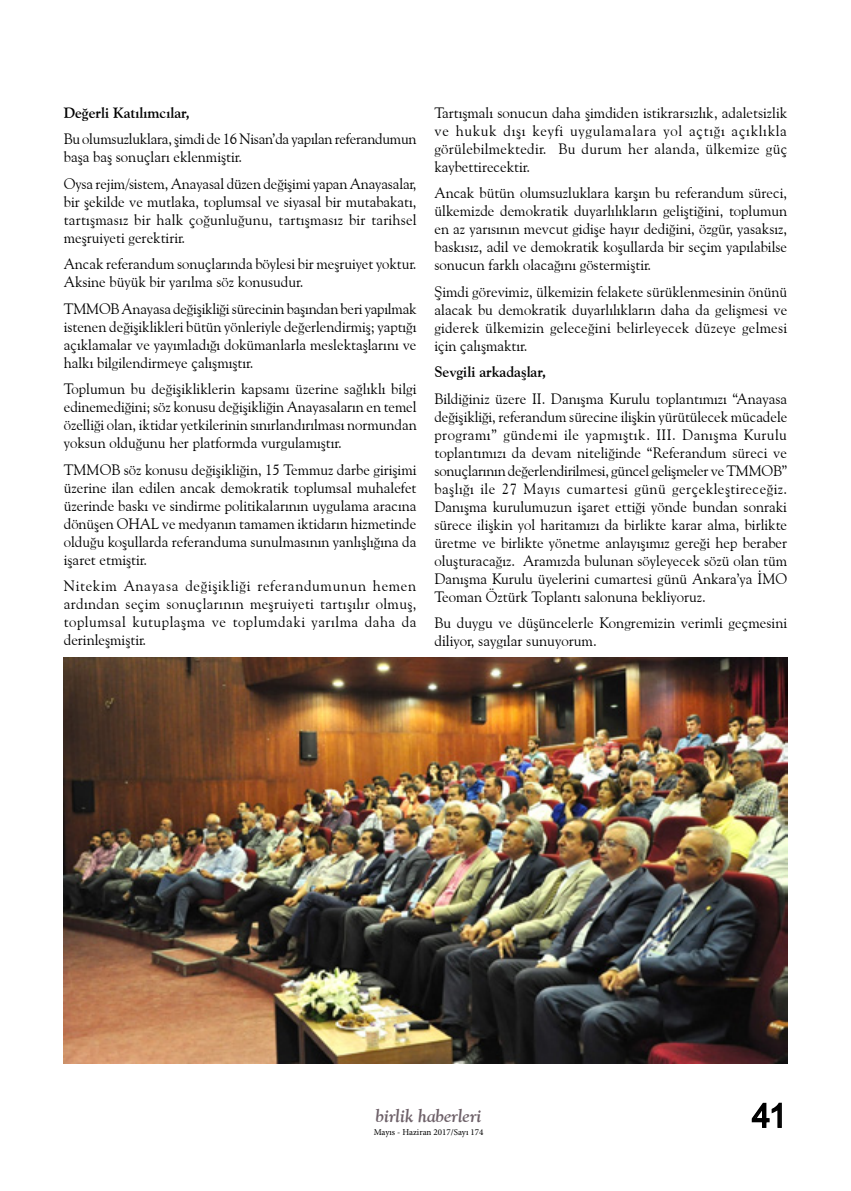
<style>
.page{position:relative;width:851px;height:1191px;background:#fff}
.page>*{position:absolute;margin:0;border:0;box-sizing:border-box;transform-origin:0 0}
.t1{font:33px "Arial";color:#000}
.t2{font:italic 700 18px "Goudy Old Style BT";color:#6e6169}
.t3{font:15px/18px "Goudy Old Style BT";color:#000;text-align:justify}
.t4{font:700 15px "Goudy Old Style BT";color:#000}
.t5{font:9px "Minion Pro";color:#000}
</style>
<div class="page">
<svg style="left:751px;top:1102px;width:31px;height:26px"></svg>
<img style="left:64px;top:658px;width:723px;height:405px">
<p class="t4" style="left:64px;top:103px;width:127px">Değerli Katılımcılar,</p>
<p class="t3" style="left:64px;top:130px;width:354px">Bu olumsuzluklara, şimdi de 16 Nisan’da yapılan referandumun başa baş sonuçları eklenmiştir.</p>
<p class="t3" style="left:64px;top:174px;width:354px">Oysa rejim/sistem, Anayasal düzen değişimi yapan Anayasalar, bir şekilde ve mutlaka, toplumsal ve siyasal bir mutabakatı, tartışmasız bir halk çoğunluğunu, tartışmasız bir tarihsel meşruiyeti gerektirir.</p>
<p class="t3" style="left:64px;top:255px;width:354px">Ancak referandum sonuçlarında böylesi bir meşruiyet yoktur.<br>Aksine büyük bir yarılma söz konusudur.</p>
<p class="t3" style="left:64px;top:299px;width:354px">TMMOB Anayasa değişikliği sürecinin başından beri yapılmak istenen değişiklikleri bütün yönleriyle değerlendirmiş; yaptığı açıklamalar ve yayımladığı dokümanlarla meslektaşlarını ve halkı bilgilendirmeye çalışmıştır.</p>
<p class="t3" style="left:64px;top:380px;width:354px">Toplumun bu değişikliklerin kapsamı üzerine sağlıklı bilgi edinemediğini; söz konusu değişikliğin Anayasaların en temel özelliği olan, iktidar yetkilerinin sınırlandırılması normundan yoksun olduğunu her platformda vurgulamıştır.</p>
<p class="t3" style="left:64px;top:460px;width:354px">TMMOB söz konusu değişikliğin, 15 Temmuz darbe girişimi üzerine ilan edilen ancak demokratik toplumsal muhalefet üzerinde baskı ve sindirme politikalarının uygulama aracına dönüşen OHAL ve medyanın tamamen iktidarın hizmetinde olduğu koşullarda referanduma sunulmasının yanlışlığına da işaret etmiştir.</p>
<p class="t3" style="left:64px;top:577px;width:354px">Nitekim Anayasa değişikliği referandumunun hemen ardından seçim sonuçlarının meşruiyeti tartışılır olmuş, toplumsal kutuplaşma ve toplumdaki yarılma daha da derinleşmiştir.</p>
<p class="t3" style="left:434px;top:103px;width:354px">Tartışmalı sonucun daha şimdiden istikrarsızlık, adaletsizlik ve hukuk dışı keyfi uygulamalara yol açtığı açıklıkla görülebilmektedir. Bu durum her alanda, ülkemize güç kaybettirecektir.</p>
<p class="t3" style="left:434px;top:184px;width:354px">Ancak bütün olumsuzluklara karşın bu referandum süreci, ülkemizde demokratik duyarlılıkların geliştiğini, toplumun en az yarısının mevcut gidişe hayır dediğini, özgür, yasaksız, baskısız, adil ve demokratik koşullarda bir seçim yapılabilse sonucun farklı olacağını göstermiştir.</p>
<p class="t3" style="left:434px;top:282px;width:354px">Şimdi görevimiz, ülkemizin felakete sürüklenmesinin önünü alacak bu demokratik duyarlılıkların daha da gelişmesi ve giderek ülkemizin geleceğini belirleyecek düzeye gelmesi için çalışmaktır.</p>
<p class="t4" style="left:434px;top:363px;width:113px">Sevgili arkadaşlar,</p>
<p class="t3" style="left:434px;top:389px;width:354px">Bildiğiniz üzere II. Danışma Kurulu toplantımızı “Anayasa değişikliği, referandum sürecine ilişkin yürütülecek mücadele programı” gündemi ile yapmıştık. III. Danışma Kurulu toplantımızı da devam niteliğinde “Referandum süreci ve sonuçlarının değerlendirilmesi, güncel gelişmeler ve TMMOB” başlığı ile 27 Mayıs cumartesi günü gerçekleştireceğiz.<br>Danışma kurulumuzun işaret ettiği yönde bundan sonraki sürece ilişkin yol haritamızı da birlikte karar alma, birlikte üretme ve birlikte yönetme anlayışımız gereği hep beraber oluşturacağız. Aramızda bulunan söyleyecek sözü olan tüm Danışma Kurulu üyelerini cumartesi günü Ankara’ya İMO Teoman Öztürk Toplantı salonuna bekliyoruz.</p>
<p class="t3" style="left:434px;top:614px;width:354px">Bu duygu ve düşüncelerle Kongremizin verimli geçmesini diliyor, saygılar sunuyorum.</p>
<p class="t2" style="left:376px;top:1104px;width:107px">birlik haberleri</p>
<p class="t5" style="left:373px;top:1125px;width:111px">Mayıs - Haziran 2017/Sayı 174</p>
<h1 class="t1" style="left:752px;top:1094px;width:37px">41</h1>
</div>
